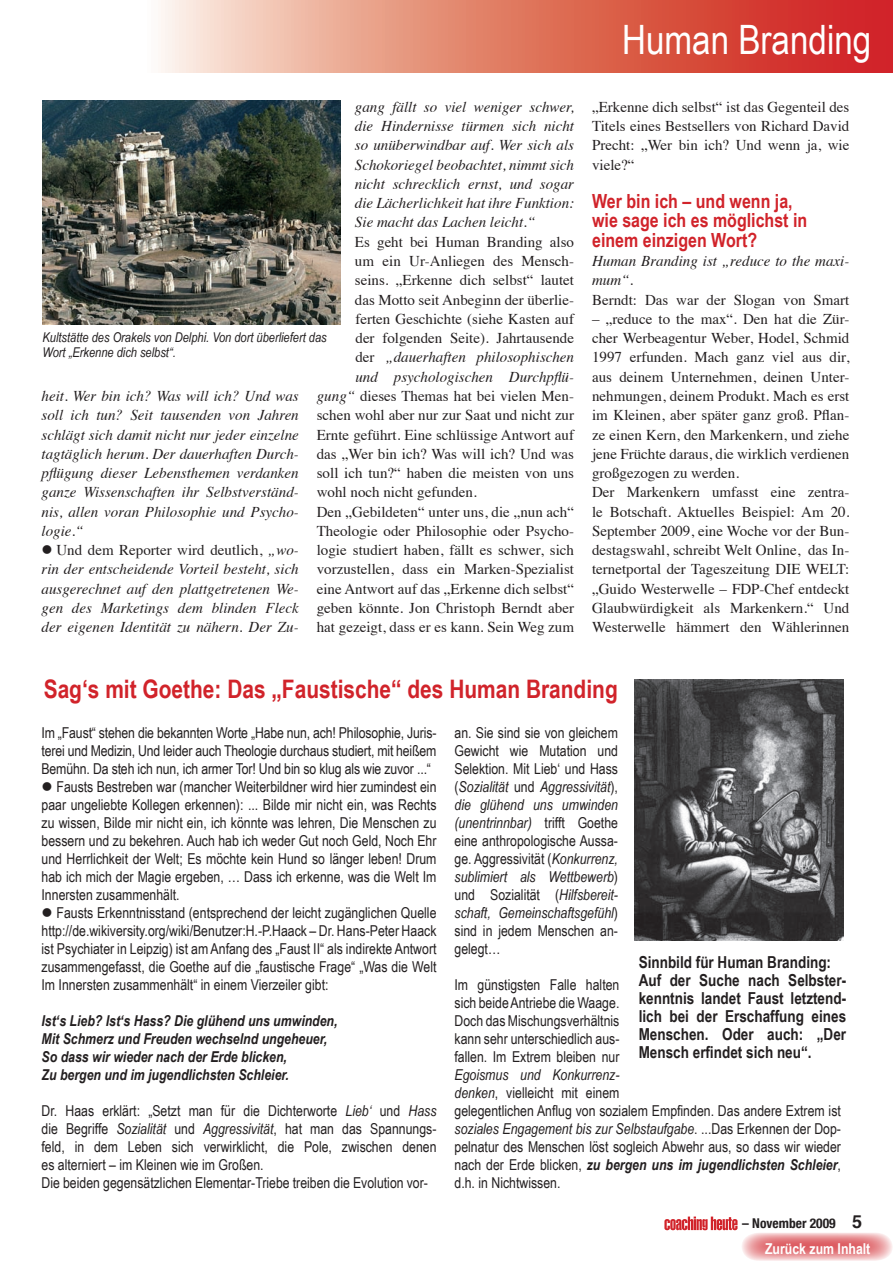
<style>
.page{position:relative;width:893px;height:1263px;background:#fff}
.page>*{position:absolute;margin:0;border:0;box-sizing:border-box;transform-origin:0 0}
.t1{font:40.5px "Arial Narrow";color:#fff}
.t2{font:700 25.5px "Arial Narrow";color:#d1232a}
.t3{font:700 19.5px/19.2px "Arial Narrow";color:#d1232a}
.t4{font:700 16.5px/18px "Arial Narrow";color:#231f20}
.t5{font:15px/18px "Arial Narrow";color:#231f20;text-align:justify}
.t6{font:15px/19.2px "Times";color:#231f20;text-align:justify}
.t7{font:italic 15px/19.2px "Times";color:#231f20;text-align:justify}
.t8{font:italic 700 15px/18px "Arial Narrow";color:#231f20}
.t9{font:700 15px "Arial Narrow";color:#fff}
.t10{font:italic 13.5px/15px "Arial Narrow";color:#231f20}
.t11{font:700 condensed 13.5px "Helvetica Neue";color:#231f20}
.s1{font-style:normal}
.s2{font-style:italic}
.s3{font-weight:700;font-style:italic}
.s4{font-family:"Helvetica";font-stretch:normal;font-size:18px}
</style>
<div class="page">
<svg style="left:742px;top:1233px;width:150px;height:28px;background:#ea9ea1"></svg>
<img style="left:664px;top:1216px;width:74px;height:15px">
<svg style="left:161px;top:0;width:731px;height:72px;background:#e17b6b"></svg>
<img style="left:43px;top:101px;width:298px;height:223px">
<img style="left:634px;top:680px;width:210px;height:261px">
<p class="t7" style="left:355px;top:96px;width:221px">gang fällt so viel weniger schwer, die Hindernisse türmen sich nicht so unüberwindbar auf. Wer sich als Schokoriegel beobachtet, nimmt sich nicht schrecklich ernst, und sogar die Lächerlichkeit hat ihre Funktion:<br>Sie macht das Lachen leicht.“</p>
<p class="t6" style="left:355px;top:231px;width:221px">Es geht bei Human Branding also</p>
<p class="t6" style="left:355px;top:250px;width:221px">um ein Ur-Anliegen des Mensch-</p>
<p class="t6" style="left:355px;top:269px;width:221px">seins. „Erkenne dich selbst“ lautet</p>
<p class="t6" style="left:355px;top:289px;width:221px">das Motto seit Anbeginn der überlie-</p>
<p class="t6" style="left:355px;top:308px;width:220px">ferten Geschichte (siehe Kasten auf</p>
<p class="t6" style="left:355px;top:327px;width:220px">der folgenden Seite). Jahrtausende</p>
<p class="t7" style="left:355px;top:347px;width:220px"><span class="s1">der</span> „dauerhaften philosophischen</p>
<p class="t7" style="left:355px;top:366px;width:220px">und psychologischen Durchpflü-</p>
<p class="t6" style="left:317px;top:385px;width:259px"><span class="s2">gung“</span> dieses Themas hat bei vielen Men-</p>
<p class="t6" style="left:317px;top:404px;width:259px">schen wohl aber nur zur Saat und nicht zur</p>
<p class="t6" style="left:317px;top:424px;width:259px">Ernte geführt. Eine schlüssige Antwort auf</p>
<p class="t6" style="left:317px;top:443px;width:259px">das „Wer bin ich? Was will ich? Und was</p>
<p class="t6" style="left:317px;top:462px;width:259px">soll ich tun?“ haben die meisten von uns</p>
<p class="t6" style="left:317px;top:481px;width:161px">wohl noch nicht gefunden.</p>
<p class="t6" style="left:317px;top:501px;width:259px">Den „Gebildeten“ unter uns, die „nun ach“</p>
<p class="t6" style="left:317px;top:520px;width:259px">Theologie oder Philosophie oder Psycho-</p>
<p class="t6" style="left:317px;top:539px;width:259px">logie studiert haben, fällt es schwer, sich</p>
<p class="t6" style="left:317px;top:558px;width:259px">vorzustellen, dass ein Marken-Spezialist</p>
<p class="t6" style="left:317px;top:578px;width:259px">eine Antwort auf das „Erkenne dich selbst“</p>
<p class="t6" style="left:317px;top:597px;width:259px">geben könnte. Jon Christoph Berndt aber</p>
<p class="t6" style="left:317px;top:616px;width:259px">hat gezeigt, dass er es kann. Sein Weg zum</p>
<p class="t10" style="left:43px;top:330px;width:286px">Kultstätte des Orakels von Delphi. Von dort überliefert das<br>Wort „Erkenne dich selbst“.</p>
<p class="t7" style="left:42px;top:385px;width:259px">heit. Wer bin ich? Was will ich? Und was soll ich tun? Seit tausenden von Jahren schlägt sich damit nicht nur jeder einzelne tagtäglich herum. Der dauerhaften Durch&shy;pflügung dieser Lebensthemen verdanken ganze Wissenschaften ihr Selbstverständ&shy;nis, allen voran Philosophie und Psycho&shy;logie.“</p>
<p class="t7" style="left:42px;top:540px;width:259px">● <span class="s1">Und dem Reporter wird deutlich,</span> „wo&shy;rin der entscheidende Vorteil besteht, sich ausgerechnet auf den plattgetretenen We&shy;gen des Marketings dem blinden Fleck der eigenen Identität zu nähern. Der Zu-</p>
<h1 class="t1" style="left:622px;top:10px;width:251px">Human Branding</h1>
<p class="t6" style="left:592px;top:96px;width:259px">„Erkenne dich selbst“ ist das Gegenteil des Titels eines Bestsellers von Richard David Precht: „Wer bin ich? Und wenn ja, wie viele?“</p>
<h3 class="t3" style="left:592px;top:191px;width:217px">Wer bin ich – und wenn ja, wie sage ich es möglichst in einem einzigen Wort?</h3>
<p class="t7" style="left:592px;top:250px;width:259px">Human Branding ist „reduce to the maxi&shy;mum“.</p>
<p class="t6" style="left:592px;top:289px;width:259px">Berndt: Das war der Slogan von Smart</p>
<p class="t6" style="left:592px;top:308px;width:259px;text-align:left">– „reduce to the max“. Den hat die Zür&shy;cher Werbeagentur Weber, Hodel, Schmid 1997 erfunden. Mach ganz viel aus dir, aus deinem Unternehmen, deinen Unter&shy;nehmungen, deinem Produkt. Mach es erst im Kleinen, aber später ganz groß. Pflan&shy;ze einen Kern, den Markenkern, und ziehe jene Früchte daraus, die wirklich verdienen großgezogen zu werden.<br>Der Markenkern umfasst eine zentra&shy;le Botschaft. Aktuelles Beispiel: Am 20.<br>September 2009, eine Woche vor der Bun&shy;destagswahl, schreibt Welt Online, das In&shy;ternetportal der Tageszeitung DIE WELT: „Guido Westerwelle – FDP-Chef entdeckt Glaubwürdigkeit als Markenkern.“ Und Westerwelle hämmert den Wählerinnen</p>
<h2 class="t2" style="left:44px;top:670px;width:576px">Sag‘s mit Goethe: Das „Faustische“ des Human Branding</h2>
<p class="t5" style="left:42px;top:723px;width:396px">Im „Faust“ stehen die bekannten Worte „Habe nun, ach! Philosophie, Juris&shy;terei und Medizin, Und leider auch Theologie durchaus studiert, mit heißem Bemühn. Da steh ich nun, ich armer Tor! Und bin so klug als wie zuvor ...“</p>
<p class="t5" style="left:42px;top:777px;width:396px">● Fausts Bestreben war (mancher Weiterbildner wird hier zumindest ein paar ungeliebte Kollegen erkennen): ... Bilde mir nicht ein, was Rechts zu wissen, Bilde mir nicht ein, ich könnte was lehren, Die Menschen zu bessern und zu bekehren. Auch hab ich weder Gut noch Geld, Noch Ehr und Herrlichkeit der Welt; Es möchte kein Hund so länger leben! Drum hab ich mich der Magie ergeben, … Dass ich erkenne, was die Welt Im Innersten zusammenhält.</p>
<p class="t5" style="left:42px;top:903px;width:396px">● Fausts Erkenntnisstand (entsprechend der leicht zugänglichen Quelle http://de.wikiversity.org/wiki/Benutzer:H.-P.Haack – Dr. Hans-Peter Haack ist Psychiater in Leipzig) ist am Anfang des „Faust II“ als indirekte Antwort zusammengefasst, die Goethe auf die „faustische Frage“ „Was die Welt Im Innersten zusammenhält“ in einem Vierzeiler gibt:</p>
<p class="t8" style="left:42px;top:1011px;width:297px">Ist‘s Lieb? Ist‘s Hass? Die glühend uns umwinden, Mit Schmerz und Freuden wechselnd ungeheuer, So dass wir wieder nach der Erde blicken,<br>Zu bergen und im jugendlichsten Schleier.</p>
<p class="t5" style="left:42px;top:1101px;width:396px;text-align:left">Dr. Haas erklärt: „Setzt man für die Dichterworte <span class="s2">Lieb‘</span> und <span class="s2">Hass </span>die Begriffe <span class="s2">Sozialität</span> und <span class="s2">Aggressivität</span>, hat man das Spannungs&shy;feld, in dem Leben sich verwirklicht, die Pole, zwischen denen es alterniert – im Kleinen wie im Großen.<br>Die beiden gegensätzlichen Elementar-Triebe treiben die Evolution vor-</p>
<p class="t5" style="left:454px;top:723px;width:165px">an. Sie sind sie von gleichem Gewicht wie Mutation und Selektion. Mit Lieb‘ und Hass (<span class="s2">Sozialität</span> und <span class="s2">Aggressivität</span>), <span class="s2">die glühend uns umwinden (unentrinnbar)</span> trifft Goethe eine anthropologische Aussa&shy;ge. Aggressivität (<span class="s2">Konkurrenz, sublimiert als Wettbewerb</span>) und Sozialität (<span class="s2">Hilfsbereit&shy;schaft, Gemeinschaftsgefühl</span>) sind in jedem Menschen an&shy;gelegt…</p>
<p class="t5" style="left:454px;top:975px;width:166px">Im günstigsten Falle halten sich beide Antriebe die Waage.<br>Doch das Mischungsverhältnis kann sehr unterschiedlich aus&shy;fallen. Im Extrem bleiben nur</p>
<p class="t5" style="left:454px;top:1065px;width:388px;text-align:left"><span class="s2">Egoismus und Konkurrenz-<br>denken</span>, vielleicht mit einem<br>gelegentlichen Anflug von sozialem Empfinden. Das andere Extrem ist <span class="s2">soziales Engagement bis zur Selbstaufgabe</span>. ...Das Erkennen der Dop&shy;pelnatur des Menschen löst sogleich Abwehr aus, so dass wir wieder nach der Erde blicken, <span class="s3">zu bergen uns im jugendlichsten Schleier</span>, d.h. in Nichtwissen.</p>
<p class="t4" style="left:639px;top:952px;width:209px">Sinnbild für Human Branding:<br>Auf der Suche nach Selbster&shy;kenntnis landet Faust letztend&shy;lich bei der Erschaffung eines<br>Menschen. Oder auch: „Der<br>Mensch erfindet sich neu“.</p>
<p class="t11" style="left:742px;top:1215px;width:121px">– November 2009 <span class="s4">5</span></p>
<p class="t9" style="left:765px;top:1237px;width:107px">Zurück zum Inhalt</p>
</div>
